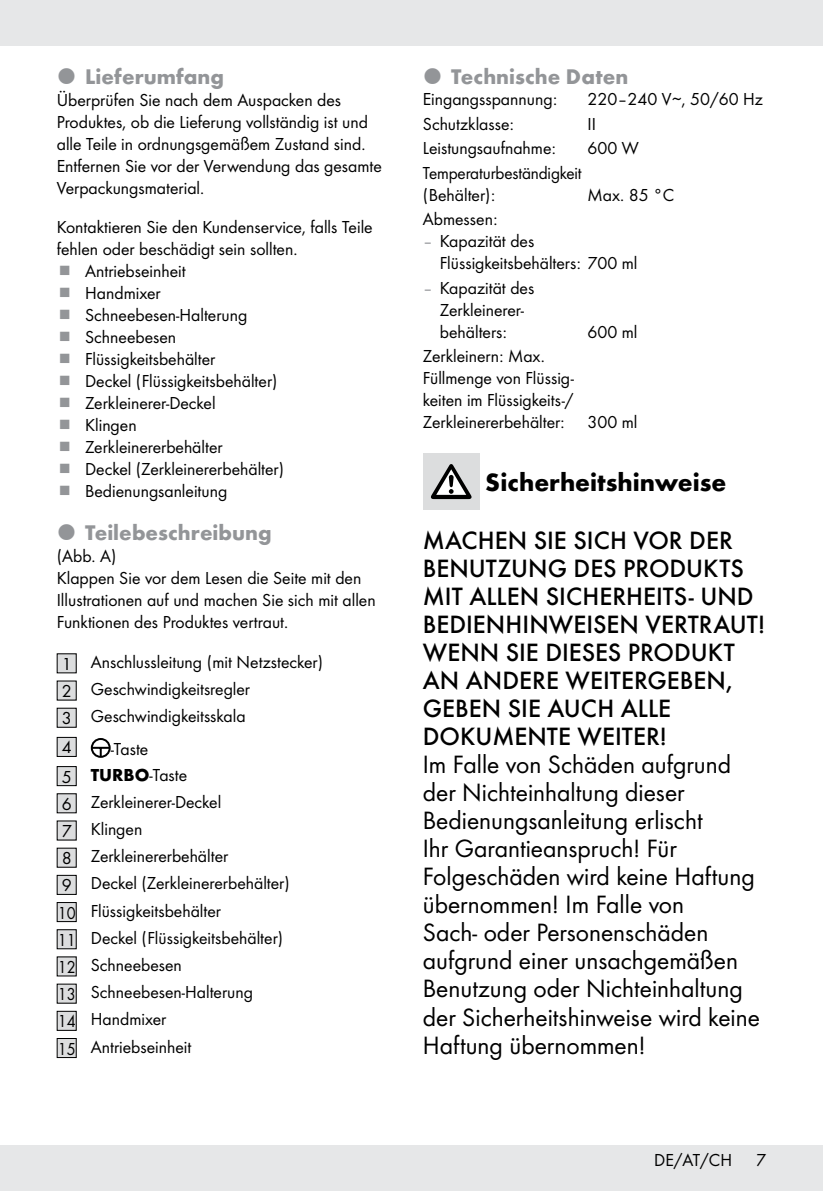
<style>
.page{position:relative;width:823px;height:1191px;background:#fff}
.page>*{position:absolute;margin:0;border:0;box-sizing:border-box;transform-origin:0 0}
.t1{font:26px/28px "Futura Boo";color:#000}
.t2{font:500 26px/28px "Futura";color:#000}
.t3{font:700 26px "Futura";color:#000}
.t4{font:700 22px "Futura";color:#939598}
.t5{font:18px/22px "Futura Boo";color:#000}
.s1{font-family:"Futura";font-weight:700}
.s2{color:#939598}
</style>
<div class="page">
<div style="left:0;top:1145px;width:822px;height:46px;background:#e6e7e8"></div>
<div style="left:0;top:0;width:822px;height:45px;background:#e6e7e8"></div>
<div style="left:57px;top:654px;width:19px;height:19px;background:#dcddde"></div>
<div style="left:57px;top:681px;width:19px;height:19px;background:#dcddde"></div>
<div style="left:57px;top:708px;width:19px;height:19px;background:#dcddde"></div>
<div style="left:57px;top:737px;width:19px;height:19px;background:#dcddde"></div>
<div style="left:57px;top:737px;width:20px;height:20px;border:1px solid #000"></div>
<svg style="left:92px;top:739px;width:18px;height:18px"></svg>
<div style="left:91px;top:738px;width:20px;height:20px;border:2px solid #000;border-radius:50%"></div>
<svg style="left:92px;top:747px;width:17px;height:9px"></svg>
<div style="left:57px;top:766px;width:19px;height:19px;background:#dcddde"></div>
<div style="left:57px;top:766px;width:20px;height:20px;border:1px solid #000"></div>
<div style="left:57px;top:793px;width:19px;height:20px;background:#dcddde"></div>
<div style="left:57px;top:821px;width:19px;height:19px;background:#dcddde"></div>
<div style="left:57px;top:848px;width:19px;height:19px;background:#dcddde"></div>
<div style="left:57px;top:875px;width:19px;height:19px;background:#dcddde"></div>
<div style="left:57px;top:902px;width:19px;height:19px;background:#dcddde"></div>
<div style="left:57px;top:902px;width:20px;height:20px;border:1px solid #000"></div>
<div style="left:57px;top:929px;width:19px;height:19px;background:#dcddde"></div>
<div style="left:57px;top:929px;width:20px;height:20px;border:1px solid #000"></div>
<div style="left:57px;top:957px;width:19px;height:19px;background:#dcddde"></div>
<div style="left:57px;top:984px;width:19px;height:19px;background:#dcddde"></div>
<div style="left:57px;top:1011px;width:19px;height:19px;background:#dcddde"></div>
<div style="left:57px;top:1011px;width:20px;height:19px;border:1px solid #000"></div>
<div style="left:57px;top:1038px;width:19px;height:19px;background:#dcddde"></div>
<div style="left:57px;top:1038px;width:20px;height:20px;border:1px solid #000"></div>
<div style="left:422px;top:453px;width:57px;height:57px;background:#dcddde"></div>
<svg style="left:431px;top:464px;width:40px;height:35px"></svg>
<p class="t4" style="left:85px;top:61px;width:140px">Lieferumfang</p>
<p class="t5" style="left:57px;top:88px;width:326px">Überprüfen Sie nach dem Auspacken des Produktes, ob die Lieferung vollständig ist und alle Teile in ordnungsgemäßem Zustand sind.<br>Entfernen Sie vor der Verwendung das gesamte Verpackungsmaterial.</p>
<p class="t5" style="left:57px;top:215px;width:317px">Kontaktieren Sie den Kundenservice, falls Teile</p>
<p class="t5" style="left:57px;top:237px;width:240px">fehlen oder beschädigt sein sollten.</p>
<p class="t5" style="left:85px;top:259px;width:102px">Antriebseinheit</p>
<p class="t5" style="left:85px;top:281px;width:77px">Handmixer</p>
<p class="t5" style="left:85px;top:303px;width:164px">Schneebesen-Halterung</p>
<p class="t5" style="left:85px;top:325px;width:92px">Schneebesen</p>
<p class="t5" style="left:85px;top:347px;width:132px">Flüssigkeitsbehälter</p>
<p class="t5" style="left:85px;top:369px;width:194px">Deckel (Flüssigkeitsbehälter)</p>
<p class="t5" style="left:85px;top:391px;width:132px">Zerkleinerer-Deckel</p>
<p class="t5" style="left:85px;top:413px;width:53px">Klingen</p>
<p class="t5" style="left:85px;top:435px;width:139px">Zerkleinererbehälter</p>
<p class="t5" style="left:85px;top:457px;width:200px">Deckel (Zerkleinererbehälter)</p>
<p class="t5" style="left:85px;top:479px;width:144px">Bedienungsanleitung</p>
<p class="t4" style="left:85px;top:517px;width:188px">Teilebeschreibung</p>
<p class="t5" style="left:57px;top:544px;width:320px">(Abb. A)<br>Klappen Sie vor dem Lesen die Seite mit den Illustrationen auf und machen Sie sich mit allen Funktionen des Produktes vertraut.</p>
<p class="t5" style="left:62px;top:647px;width:263px;line-height:27.2px">1 Anschlussleitung (mit Netzstecker)<br>2 Geschwindigkeitsregler<br>3 Geschwindigkeitsskala</p>
<p class="t5" style="left:62px;top:735px;width:11px">4</p>
<p class="t5" style="left:58px;top:734px;width:233px;line-height:27px;text-indent:53px">-Taste<br>5 <span class="s1">TURBO</span>-Taste<br>6 Zerkleinerer-Deckel<br>7 Klingen<br>8 Zerkleinererbehälter<br>9 Deckel (Zerkleinererbehälter)<br>10 Flüssigkeitsbehälter<br>11 Deckel (Flüssigkeitsbehälter)<br>12 Schneebesen<br>13 Schneebesen-Halterung<br>14 Handmixer<br>15 Antriebseinheit</p>
<p class="t4" style="left:451px;top:61px;width:178px">Technische Daten</p>
<p class="t5" style="left:422px;top:87px;width:136px">Eingangsspannung:</p>
<p class="t5" style="left:587px;top:87px;width:177px">220–240 V∼, 50/60 Hz</p>
<p class="t5" style="left:422px;top:112px;width:93px">Schutzklasse:</p>
<p class="t5" style="left:587px;top:112px;width:10px">II</p>
<p class="t5" style="left:422px;top:136px;width:134px">Leistungsaufnahme:</p>
<p class="t5" style="left:587px;top:136px;width:53px">600 W</p>
<p class="t5" style="left:422px;top:161px;width:160px">Temperaturbeständigkeit (Behälter):</p>
<p class="t5" style="left:587px;top:183px;width:88px">Max. 85 °C</p>
<p class="t5" style="left:422px;top:207px;width:76px">Abmessen:</p>
<p class="t5" style="left:439px;top:229px;width:199px;text-indent:-17px"><span class="s2">–</span> Kapazität des<br>Flüssigkeitsbehälters: 700 ml</p>
<p class="t5" style="left:422px;top:276px;width:113px;text-align:center"><span class="s2">–</span> Kapazität des<br>Zerkleinerer&shy;behälters:</p>
<p class="t5" style="left:587px;top:320px;width:52px">600 ml</p>
<p class="t5" style="left:422px;top:344px;width:153px">Zerkleinern: Max.<br>Füllmenge von Flüssig&shy;keiten im Flüssigkeits-/<br>Zerkleinererbehälter:</p>
<p class="t5" style="left:587px;top:410px;width:52px">300 ml</p>
<h1 class="t3" style="left:485px;top:463px;width:242px">Sicherheitshinweise</h1>
<h1 class="t2" style="left:422px;top:525px;width:344px">MACHEN SIE SICH VOR DER<br>BENUTZUNG DES PRODUKTS<br>MIT ALLEN SICHERHEITS- UND<br>BEDIENHINWEISEN VERTRAUT!<br>WENN SIE DIESES PRODUKT<br>AN ANDERE WEITERGEBEN,<br>GEBEN SIE AUCH ALLE<br>DOKUMENTE WEITER!</h1>
<p class="t1" style="left:422px;top:749px;width:338px">Im Falle von Schäden aufgrund der Nichteinhaltung dieser<br>Bedienungsanleitung erlischt<br>Ihr Garantieanspruch! Für<br>Folgeschäden wird keine Haftung übernommen! Im Falle von<br>Sach- oder Personenschäden aufgrund einer unsachgemäßen<br>Benutzung oder Nichteinhaltung der Sicherheitshinweise wird keine<br>Haftung übernommen!</p>
<p class="t5" style="left:654px;top:1148px;width:79px">DE/AT/CH</p>
<p class="t5" style="left:755px;top:1148px;width:11px">7</p>
</div>
